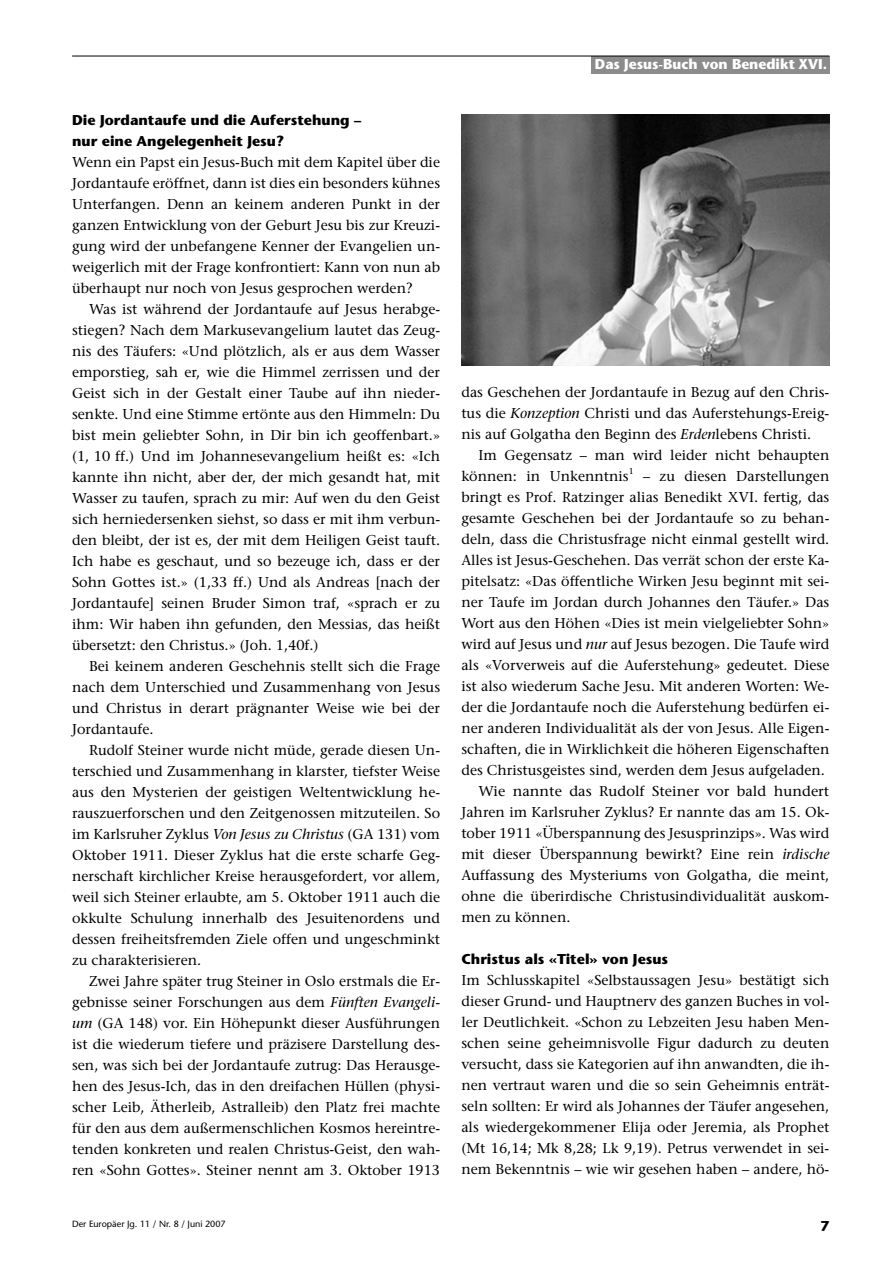
<style>
.page{position:relative;width:893px;height:1263px;background:#fff}
.page>*{position:absolute;margin:0;border:0;box-sizing:border-box;transform-origin:0 0}
.t1{font:14.25px/21px "Stone Serif";color:#000;text-align:justify}
.t2{font:700 14.25px/21px "Stone Sans";color:#000}
.t3{font:700 14.25px "Stone Sans";color:#fff}
.t4{font:9px "Stone Sans";color:#000}
.t5{font:8.55px "Stone Serif";color:#000}
.s1{font-style:italic}
</style>
<div class="page">
<div style="left:591px;top:56px;width:238px;height:17px;background:#8c8c8c"></div>
<hr style="left:72px;top:56px;width:757px;height:1px;background:#000">
<img style="left:461px;top:115px;width:368px;height:251px">
<p class="t2" style="left:72px;top:111px;width:291px">Die Jordantaufe und die Auferstehung – nur eine Angelegenheit Jesu?</p>
<p class="t1" style="left:72px;top:153px;width:369px">Wenn ein Papst ein Jesus-Buch mit dem Kapitel über die Jordantaufe eröffnet, dann ist dies ein besonders kühnes Unterfangen. Denn an keinem anderen Punkt in der ganzen Entwicklung von der Geburt Jesu bis zur Kreuzi&shy;gung wird der unbefangene Kenner der Evangelien un&shy;weigerlich mit der Frage konfrontiert: Kann von nun ab überhaupt nur noch von Jesus gesprochen werden?</p>
<p class="t1" style="left:72px;top:300px;width:369px;text-indent:17px">Was ist während der Jordantaufe auf Jesus herabge&shy;stiegen? Nach dem Markusevangelium lautet das Zeug&shy;nis des Täufers: «Und plötzlich, als er aus dem Wasser emporstieg, sah er, wie die Himmel zerrissen und der Geist sich in der Gestalt einer Taube auf ihn nieder&shy;senkte. Und eine Stimme ertönte aus den Himmeln: Du bist mein geliebter Sohn, in Dir bin ich geoffenbart.» (1, 10 ff.) Und im Johannesevangelium heißt es: «Ich kannte ihn nicht, aber der, der mich gesandt hat, mit Wasser zu taufen, sprach zu mir: Auf wen du den Geist sich herniedersenken siehst, so dass er mit ihm verbun&shy;den bleibt, der ist es, der mit dem Heiligen Geist tauft.<br>Ich habe es geschaut, und so bezeuge ich, dass er der Sohn Gottes ist.» (1,33 ff.) Und als Andreas [nach der Jordantaufe] seinen Bruder Simon traf, «sprach er zu ihm: Wir haben ihn gefunden, den Messias, das heißt übersetzt: den Christus.» (Joh. 1,40f.)</p>
<p class="t1" style="left:72px;top:657px;width:369px;text-indent:17px">Bei keinem anderen Geschehnis stellt sich die Frage nach dem Unterschied und Zusammenhang von Jesus und Christus in derart prägnanter Weise wie bei der Jordantaufe.</p>
<p class="t1" style="left:72px;top:741px;width:369px;text-indent:17px">Rudolf Steiner wurde nicht müde, gerade diesen Un&shy;terschied und Zusammenhang in klarster, tiefster Weise aus den Mysterien der geistigen Weltentwicklung he&shy;rauszuerforschen und den Zeitgenossen mitzuteilen. So im Karlsruher Zyklus <span class="s1">Von Jesus zu Christus</span> (GA 131) vom Oktober 1911. Dieser Zyklus hat die erste scharfe Geg&shy;nerschaft kirchlicher Kreise herausgefordert, vor allem, weil sich Steiner erlaubte, am 5. Oktober 1911 auch die okkulte Schulung innerhalb des Jesuitenordens und dessen freiheitsfremden Ziele offen und ungeschminkt zu charakterisieren.</p>
<p class="t1" style="left:72px;top:972px;width:369px;text-indent:17px">Zwei Jahre später trug Steiner in Oslo erstmals die Er&shy;gebnisse seiner Forschungen aus dem <span class="s1">Fünften Evangeli&shy;um</span> (GA 148) vor. Ein Höhepunkt dieser Ausführungen ist die wiederum tiefere und präzisere Darstellung des&shy;sen, was sich bei der Jordantaufe zutrug: Das Herausge&shy;hen des Jesus-Ich, das in den dreifachen Hüllen (physi&shy;scher Leib, Ätherleib, Astralleib) den Platz frei machte für den aus dem außermenschlichen Kosmos hereintre&shy;tenden konkreten und realen Christus-Geist, den wah&shy;ren «Sohn Gottes». Steiner nennt am 3. Oktober 1913</p>
<p class="t4" style="left:72px;top:1220px;width:155px">Der Europäer Jg. 11 / Nr. 8 / Juni 2007</p>
<p class="t3" style="left:594px;top:58px;width:234px">Das Jesus-Buch von Benedikt XVI.</p>
<p class="t1" style="left:461px;top:383px;width:369px">das Geschehen der Jordantaufe in Bezug auf den Chris&shy;tus die <span class="s1">Konzeption</span> Christi und das Auferstehungs-Ereig&shy;nis auf Golgatha den Beginn des <span class="s1">Erden</span>lebens Christi.</p>
<p class="t1" style="left:461px;top:446px;width:369px;text-indent:17px">Im Gegensatz – man wird leider nicht behaupten können: in Unkenntnis</p>
<p class="t5" style="left:628px;top:468px;width:6px">1</p>
<p class="t1" style="left:643px;top:467px;width:188px">– zu diesen Darstellungen</p>
<p class="t1" style="left:461px;top:488px;width:369px">bringt es Prof. Ratzinger alias Benedikt XVI. fertig, das</p>
<p class="t1" style="left:461px;top:509px;width:369px">gesamte Geschehen bei der Jordantaufe so zu behan-</p>
<p class="t1" style="left:461px;top:530px;width:369px">deln, dass die Christusfrage nicht einmal gestellt wird.</p>
<p class="t1" style="left:461px;top:551px;width:369px">Alles ist Jesus-Geschehen. Das verrät schon der erste Ka-</p>
<p class="t1" style="left:461px;top:572px;width:369px">pitelsatz: «Das öffentliche Wirken Jesu beginnt mit sei-</p>
<p class="t1" style="left:461px;top:593px;width:369px">ner Taufe im Jordan durch Johannes den Täufer.» Das</p>
<p class="t1" style="left:461px;top:614px;width:369px">Wort aus den Höhen «Dies ist mein vielgeliebter Sohn»</p>
<p class="t1" style="left:461px;top:635px;width:369px">wird auf Jesus und <span class="s1">nur</span> auf Jesus bezogen. Die Taufe wird</p>
<p class="t1" style="left:461px;top:656px;width:369px">als «Vorverweis auf die Auferstehung» gedeutet. Diese</p>
<p class="t1" style="left:461px;top:677px;width:369px">ist also wiederum Sache Jesu. Mit anderen Worten: We-</p>
<p class="t1" style="left:461px;top:698px;width:369px">der die Jordantaufe noch die Auferstehung bedürfen ei-</p>
<p class="t1" style="left:461px;top:719px;width:369px">ner anderen Individualität als der von Jesus. Alle Eigen-</p>
<p class="t1" style="left:461px;top:740px;width:369px">schaften, die in Wirklichkeit die höheren Eigenschaften</p>
<p class="t1" style="left:461px;top:761px;width:365px">des Christusgeistes sind, werden dem Jesus aufgeladen.</p>
<p class="t1" style="left:478px;top:782px;width:352px">Wie nannte das Rudolf Steiner vor bald hundert</p>
<p class="t1" style="left:461px;top:803px;width:369px">Jahren im Karlsruher Zyklus? Er nannte das am 15. Ok-</p>
<p class="t1" style="left:461px;top:824px;width:369px">tober 1911 «Überspannung des Jesusprinzips». Was wird</p>
<p class="t1" style="left:461px;top:845px;width:369px">mit dieser Überspannung bewirkt? Eine rein <span class="s1">irdische</span></p>
<p class="t1" style="left:461px;top:866px;width:369px">Auffassung des Mysteriums von Golgatha, die meint,</p>
<p class="t1" style="left:461px;top:887px;width:369px">ohne die überirdische Christusindividualität auskom-</p>
<p class="t1" style="left:461px;top:908px;width:111px">men zu können.</p>
<p class="t2" style="left:461px;top:950px;width:208px">Christus als «Titel» von Jesus</p>
<p class="t1" style="left:461px;top:971px;width:369px">Im Schlusskapitel «Selbstaussagen Jesu» bestätigt sich dieser Grund- und Hauptnerv des ganzen Buches in vol&shy;ler Deutlichkeit. «Schon zu Lebzeiten Jesu haben Men&shy;schen seine geheimnisvolle Figur dadurch zu deuten versucht, dass sie Kategorien auf ihn anwandten, die ih&shy;nen vertraut waren und die so sein Geheimnis enträt&shy;seln sollten: Er wird als Johannes der Täufer angesehen, als wiedergekommener Elija oder Jeremia, als Prophet (Mt 16,14; Mk 8,28; Lk 9,19). Petrus verwendet in sei&shy;nem Bekenntnis – wie wir gesehen haben – andere, hö-</p>
<p class="t2" style="left:820px;top:1217px;width:10px">7</p>
</div>
